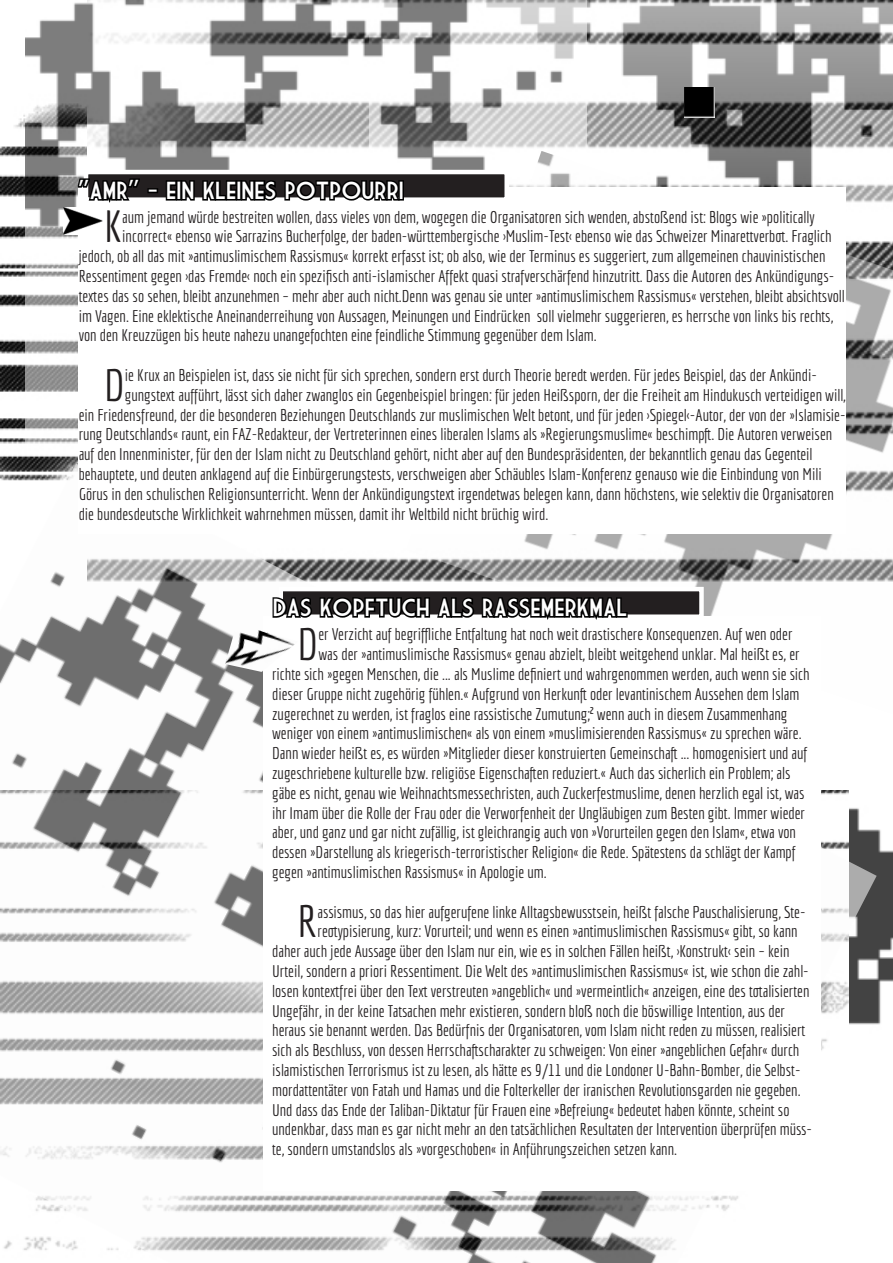
<style>
.page{position:relative;width:893px;height:1263px;background:#fff}
.page>*{position:absolute;margin:0;border:0;box-sizing:border-box;transform-origin:0 0}
.Absatz_Flyer{font:43.95px "Economica";color:#231f20}
.t1{font:24px "Market Deco";color:#fff}
.Absatz_Flyer-2{font:16.5px "Economica";color:#231f20}
</style>
<div class="page">
<img style="left:0;top:37px;width:78px;height:426px">
<img style="left:586px;top:0;width:307px;height:151px">
<img style="left:26px;top:0;width:560px;height:448px">
<img style="left:877px;top:829px;width:16px;height:196px">
<img style="left:406px;top:151px;width:487px;height:431px">
<img style="left:0;top:463px;width:877px;height:800px">
<div style="left:264px;top:616px;width:557px;height:575px;background:#fff"></div>
<img style="left:684px;top:87px;width:30px;height:30px">
<div style="left:79px;top:187px;width:767px;height:347px;background:#fff"></div>
<div style="left:84px;top:170px;width:425px;height:32px;background:#231f20;border:4px solid #fff"></div>
<svg style="left:76px;top:174px;width:65px;height:33px"></svg>
<div style="left:147px;top:188px;width:11px;height:5px;border:3px solid #000"></div>
<svg style="left:164px;top:180px;width:238px;height:22px"></svg>
<div style="left:398px;top:180px;width:6px;height:21px;border:3px solid #000"></div>
<img style="left:64px;top:207px;width:38px;height:27px">
<div style="left:278px;top:587px;width:426px;height:32px;background:#231f20;border:4px solid #fff"></div>
<svg style="left:271px;top:591px;width:358px;height:29px"></svg>
<img style="left:225px;top:624px;width:70px;height:48px">
<p class="t1" style="left:76px;top:180px;width:329px">»“AMR“ - EIN KLEINES POTPOURRI</p>
<p class="Absatz_Flyer" style="left:104px;top:202px;width:20px">K</p>
<p class="Absatz_Flyer-2" style="left:122px;top:207px;width:694px">aum jemand würde bestreiten wollen, dass vieles von dem, wogegen die Organisatoren sich wenden, abstoßend ist: Blogs wie »politically</p>
<p class="Absatz_Flyer-2" style="left:122px;top:227px;width:711px">incorrect« ebenso wie Sarrazins Bucherfolge, der baden-württembergische ›Muslim-Test‹ ebenso wie das Schweizer Minarettverbot. Fraglich</p>
<p class="Absatz_Flyer-2" style="left:79px;top:247px;width:748px">jedoch, ob all das mit »antimuslimischem Rassismus« korrekt erfasst ist; ob also, wie der Terminus es suggeriert, zum allgemeinen chauvinistischen</p>
<p class="Absatz_Flyer-2" style="left:79px;top:267px;width:757px">Ressentiment gegen ›das Fremde‹ noch ein spezifisch anti-islamischer Affekt quasi strafverschärfend hinzutritt. Dass die Autoren des Ankündigungs-</p>
<p class="Absatz_Flyer-2" style="left:79px;top:286px;width:768px">textes das so sehen, bleibt anzunehmen – mehr aber auch nicht.Denn was genau sie unter »antimuslimischem Rassismus« verstehen, bleibt absichtsvoll</p>
<p class="Absatz_Flyer-2" style="left:79px;top:306px;width:756px">im Vagen. Eine eklektische Aneinanderreihung von Aussagen, Meinungen und Eindrücken soll vielmehr suggerieren, es herrsche von links bis rechts,</p>
<p class="Absatz_Flyer-2" style="left:79px;top:326px;width:519px">von den Kreuzzügen bis heute nahezu unangefochten eine feindliche Stimmung gegenüber dem Islam.</p>
<p class="Absatz_Flyer" style="left:104px;top:360px;width:22px">D</p>
<p class="Absatz_Flyer-2" style="left:125px;top:366px;width:693px">ie Krux an Beispielen ist, dass sie nicht für sich sprechen, sondern erst durch Theorie beredt werden. Für jedes Beispiel, das der Ankündi-</p>
<p class="Absatz_Flyer-2" style="left:125px;top:385px;width:722px">gungstext aufführt, lässt sich daher zwanglos ein Gegenbeispiel bringen: für jeden Heißsporn, der die Freiheit am Hindukusch verteidigen will,</p>
<p class="Absatz_Flyer-2" style="left:79px;top:405px;width:768px">ein Friedensfreund, der die besonderen Beziehungen Deutschlands zur muslimischen Welt betont, und für jeden ›Spiegel‹-Autor, der von der »Islamisie-</p>
<p class="Absatz_Flyer-2" style="left:79px;top:425px;width:755px">rung Deutschlands« raunt, ein FAZ-Redakteur, der Vertreterinnen eines liberalen Islams als »Regierungsmuslime« beschimpft. Die Autoren verweisen</p>
<p class="Absatz_Flyer-2" style="left:79px;top:445px;width:735px">auf den Innenminister, für den der Islam nicht zu Deutschland gehört, nicht aber auf den Bundespräsidenten, der bekanntlich genau das Gegenteil</p>
<p class="Absatz_Flyer-2" style="left:79px;top:465px;width:745px">behauptete, und deuten anklagend auf die Einbürgerungstests, verschweigen aber Schäubles Islam-Konferenz genauso wie die Einbindung von Mili</p>
<p class="Absatz_Flyer-2" style="left:79px;top:484px;width:757px">Görus in den schulischen Religionsunterricht. Wenn der Ankündigungstext irgendetwas belegen kann, dann höchstens, wie selektiv die Organisatoren</p>
<p class="Absatz_Flyer-2" style="left:79px;top:504px;width:471px">die bundesdeutsche Wirklichkeit wahrnehmen müssen, damit ihr Weltbild nicht brüchig wird.</p>
<p class="t1" style="left:271px;top:597px;width:358px">»DAS KOPFTUCH ALS RASSEMERKMAL</p>
<p class="Absatz_Flyer" style="left:298px;top:619px;width:22px">D</p>
<p class="Absatz_Flyer-2" style="left:318px;top:625px;width:475px">er Verzicht auf begriffliche Entfaltung hat noch weit drastischere Konsequenzen. Auf wen oder</p>
<p class="Absatz_Flyer-2" style="left:318px;top:645px;width:483px">was der »antimuslimische Rassismus« genau abzielt, bleibt weitgehend unklar. Mal heißt es, er</p>
<p class="Absatz_Flyer-2" style="left:272px;top:665px;width:539px">richte sich »gegen Menschen, die ... als Muslime definiert und wahrgenommen werden, auch wenn sie sich</p>
<p class="Absatz_Flyer-2" style="left:272px;top:684px;width:529px">dieser Gruppe nicht zugehörig fühlen.« Aufgrund von Herkunft oder levantinischem Aussehen dem Islam</p>
<p class="Absatz_Flyer-2" style="left:272px;top:704px;width:517px">zugerechnet zu werden, ist fraglos eine rassistische Zumutung;<sup>2</sup> wenn auch in diesem Zusammenhang</p>
<p class="Absatz_Flyer-2" style="left:272px;top:724px;width:531px">weniger von einem »antimuslimischen« als von einem »muslimisierenden Rassismus« zu sprechen wäre.</p>
<p class="Absatz_Flyer-2" style="left:272px;top:744px;width:537px">Dann wieder heißt es, es würden »Mitglieder dieser konstruierten Gemeinschaft ... homogenisiert und auf</p>
<p class="Absatz_Flyer-2" style="left:272px;top:764px;width:520px">zugeschriebene kulturelle bzw. religiöse Eigenschaften reduziert.« Auch das sicherlich ein Problem; als</p>
<p class="Absatz_Flyer-2" style="left:272px;top:783px;width:534px">gäbe es nicht, genau wie Weihnachtsmessechristen, auch Zuckerfestmuslime, denen herzlich egal ist, was</p>
<p class="Absatz_Flyer-2" style="left:272px;top:803px;width:534px">ihr Imam über die Rolle der Frau oder die Verworfenheit der Ungläubigen zum Besten gibt. Immer wieder</p>
<p class="Absatz_Flyer-2" style="left:272px;top:823px;width:525px">aber, und ganz und gar nicht zufällig, ist gleichrangig auch von »Vorurteilen gegen den Islam«, etwa von</p>
<p class="Absatz_Flyer-2" style="left:272px;top:843px;width:525px">dessen »Darstellung als kriegerisch-terroristischer Religion« die Rede. Spätestens da schlägt der Kampf</p>
<p class="Absatz_Flyer-2" style="left:272px;top:863px;width:276px">gegen »antimuslimischen Rassismus« in Apologie um.</p>
<p class="Absatz_Flyer" style="left:298px;top:897px;width:21px">R</p>
<p class="Absatz_Flyer-2" style="left:318px;top:902px;width:489px">assismus, so das hier aufgerufene linke Alltagsbewusstsein, heißt falsche Pauschalisierung, Ste-</p>
<p class="Absatz_Flyer-2" style="left:318px;top:922px;width:481px">reotypisierung, kurz: Vorurteil; und wenn es einen »antimuslimischen Rassismus« gibt, so kann</p>
<p class="Absatz_Flyer-2" style="left:272px;top:942px;width:519px">daher auch jede Aussage über den Islam nur ein, wie es in solchen Fällen heißt, ›Konstrukt‹ sein – kein</p>
<p class="Absatz_Flyer-2" style="left:272px;top:962px;width:538px">Urteil, sondern a priori Ressentiment. Die Welt des »antimuslimischen Rassismus« ist, wie schon die zahl-</p>
<p class="Absatz_Flyer-2" style="left:272px;top:981px;width:539px">losen kontextfrei über den Text verstreuten »angeblich« und »vermeintlich« anzeigen, eine des totalisierten</p>
<p class="Absatz_Flyer-2" style="left:272px;top:1001px;width:514px">Ungefähr, in der keine Tatsachen mehr existieren, sondern bloß noch die böswillige Intention, aus der</p>
<p class="Absatz_Flyer-2" style="left:272px;top:1021px;width:535px">heraus sie benannt werden. Das Bedürfnis der Organisatoren, vom Islam nicht reden zu müssen, realisiert</p>
<p class="Absatz_Flyer-2" style="left:272px;top:1041px;width:529px">sich als Beschluss, von dessen Herrschaftscharakter zu schweigen: Von einer »angeblichen Gefahr« durch</p>
<p class="Absatz_Flyer-2" style="left:272px;top:1061px;width:530px">islamistischen Terrorismus ist zu lesen, als hätte es 9/11 und die Londoner U-Bahn-Bomber, die Selbst-</p>
<p class="Absatz_Flyer-2" style="left:272px;top:1080px;width:530px">mordattentäter von Fatah und Hamas und die Folterkeller der iranischen Revolutionsgarden nie gegeben.</p>
<p class="Absatz_Flyer-2" style="left:272px;top:1100px;width:519px">Und dass das Ende der Taliban-Diktatur für Frauen eine »Befreiung« bedeutet haben könnte, scheint so</p>
<p class="Absatz_Flyer-2" style="left:272px;top:1120px;width:541px">undenkbar, dass man es gar nicht mehr an den tatsächlichen Resultaten der Intervention überprüfen müss-</p>
<p class="Absatz_Flyer-2" style="left:272px;top:1140px;width:406px">te, sondern umstandslos als »vorgeschoben« in Anführungszeichen setzen kann.</p>
</div>
